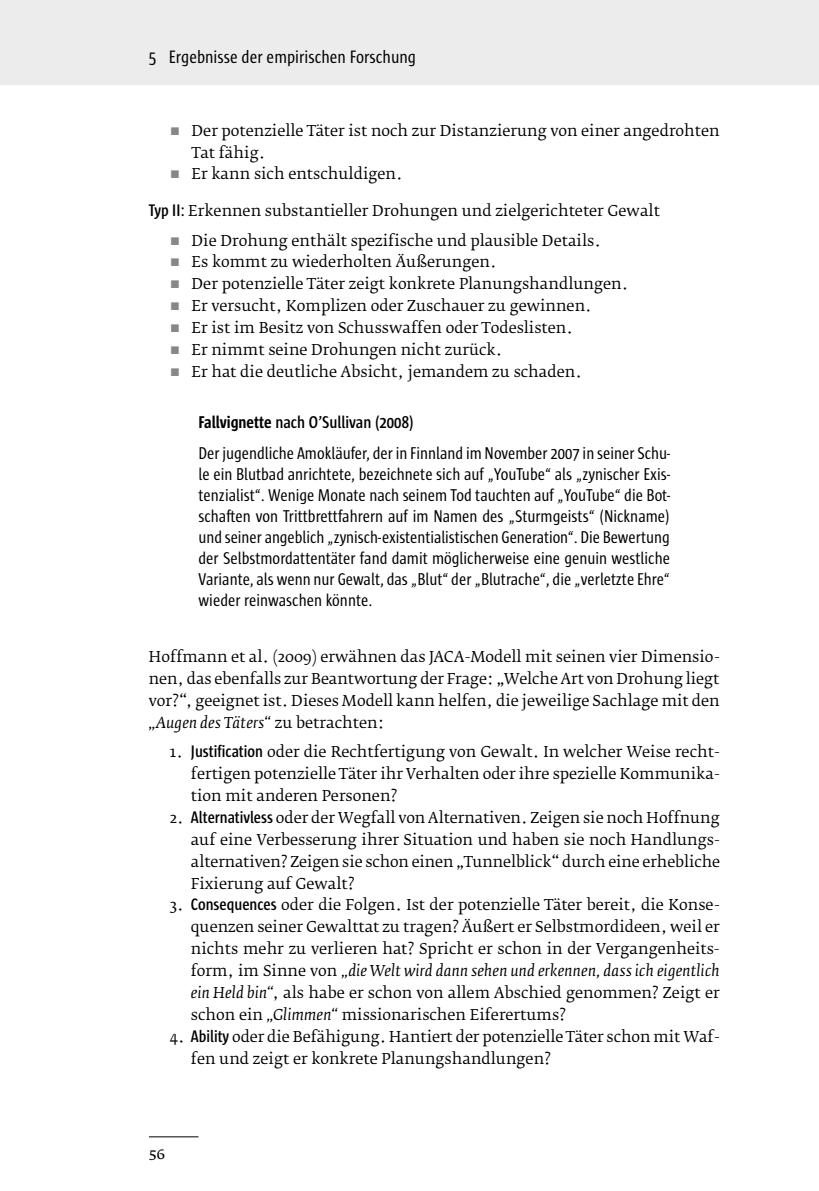
<style>
.page{position:relative;width:819px;height:1191px;background:#fff}
.page>*{position:absolute;margin:0;border:0;box-sizing:border-box;transform-origin:0 0}
.t1{font:18.38px "Sun Cd";color:#000}
.t2{font:17.5px/21px "Sun Cd";color:#000}
.t3{font:15.75px "Fedra Serif B Pro";color:#000}
.t4{font:14.88px/21.9px "Fedra Serif B Pro";color:#000;text-align:justify}
.s1{color:#878786}
.s2{font-family:"Sun Cd";font-weight:600;font-size:17.15px}
.s3{font-weight:700}
.s4{font-weight:600}
.s5{font-style:italic}
</style>
<div class="page">
<hr style="left:149px;top:1136px;width:49px;height:1px;background:#000">
<div style="left:0;top:0;width:819px;height:84px;background:#ececed"></div>
<p class="t1" style="left:149px;top:47px;width:269px">5 Ergebnisse der empirischen Forschung</p>
<p class="t4" style="left:191px;top:120px;width:529px;text-indent:-21px"><span class="s1">■</span> Der potenzielle Täter ist noch zur Distanzierung von einer angedrohten<br>Tat fähig.</p>
<p class="t4" style="left:170px;top:163px;width:234px"><span class="s1">■</span> Er kann sich entschuldigen.</p>
<p class="t4" style="left:149px;top:200px;width:512px"><span class="s2">Typ II:</span> Erkennen substantieller Drohungen und zielgerichteter Gewalt</p>
<p class="t4" style="left:170px;top:229px;width:432px"><span class="s1">■</span> Die Drohung enthält spezifische und plausible Details.</p>
<p class="t4" style="left:170px;top:251px;width:328px"><span class="s1">■</span> Es kommt zu wiederholten Äußerungen.</p>
<p class="t4" style="left:170px;top:273px;width:459px"><span class="s1">■</span> Der potenzielle Täter zeigt konkrete Planungshandlungen.</p>
<p class="t4" style="left:170px;top:295px;width:423px"><span class="s1">■</span> Er versucht, Komplizen oder Zuschauer zu gewinnen.</p>
<p class="t4" style="left:170px;top:317px;width:404px"><span class="s1">■</span> Er ist im Besitz von Schusswaffen oder Todeslisten.</p>
<p class="t4" style="left:170px;top:339px;width:333px"><span class="s1">■</span> Er nimmt seine Drohungen nicht zurück.</p>
<p class="t4" style="left:170px;top:361px;width:413px"><span class="s1">■</span> Er hat die deutliche Absicht, jemandem zu schaden.</p>
<p class="t2" style="left:198px;top:406px;width:473px;line-height:31px"><span class="s3">Fallvignette</span> <span class="s4">nach O’Sullivan (2008)<br></span>Der jugendliche Amokläufer, der in Finnland im November 2007 in seiner Schu-</p>
<p class="t2" style="left:198px;top:463px;width:473px;text-align:justify">le ein Blutbad anrichtete, bezeichnete sich auf „YouTube“ als „zynischer Exis&shy;tenzialist“. Wenige Monate nach seinem Tod tauchten auf „YouTube“ die Bot&shy;schaften von Trittbrettfahrern auf im Namen des „Sturmgeists“ (Nickname) und seiner angeblich „zynisch-existentialistischen Generation“. Die Bewertung der Selbstmordattentäter fand damit möglicherweise eine genuin westliche Variante, als wenn nur Gewalt, das „Blut“ der „Blutrache“, die „verletzte Ehre“ wieder reinwaschen könnte.</p>
<p class="t4" style="left:149px;top:646px;width:572px">Hoffmann et al. (2009) erwähnen das JACA-Modell mit seinen vier Dimensio&shy;nen, das ebenfalls zur Beantwortung der Frage: „Welche Art von Drohung liegt vor?“, geeignet ist. Dieses Modell kann helfen, die jeweilige Sachlage mit den <span class="s5">„Augen des Täters“</span> zu betrachten:</p>
<p class="t4" style="left:191px;top:741px;width:530px;text-indent:-21px">1. <span class="s2">Justification</span> oder die Rechtfertigung von Gewalt. In welcher Weise recht&shy;fertigen potenzielle Täter ihr Verhalten oder ihre spezielle Kommunika&shy;tion mit anderen Personen?</p>
<p class="t4" style="left:191px;top:806px;width:530px;text-indent:-21px">2. <span class="s2">Alternativless</span> oder der Wegfall von Alternativen. Zeigen sie noch Hoffnung auf eine Verbesserung ihrer Situation und haben sie noch Handlungs&shy;alternativen? Zeigen sie schon einen „Tunnelblick“ durch eine erhebliche Fixierung auf Gewalt?</p>
<p class="t4" style="left:191px;top:894px;width:530px;text-indent:-21px">3. <span class="s2">Consequences</span> oder die Folgen. Ist der potenzielle Täter bereit, die Konse&shy;quenzen seiner Gewalttat zu tragen? Äußert er Selbstmordideen, weil er nichts mehr zu verlieren hat? Spricht er schon in der Vergangenheits&shy;form, im Sinne von <span class="s5">„die Welt wird dann sehen und erkennen, dass ich eigentlich ein Held bin“</span>, als habe er schon von allem Abschied genommen? Zeigt er schon ein <span class="s5">„Glimmen“</span> missionarischen Eiferertums?</p>
<p class="t4" style="left:191px;top:1025px;width:530px;text-indent:-21px">4. <span class="s2">Ability</span> oder die Befähigung. Hantiert der potenzielle Täter schon mit Waf&shy;fen und zeigt er konkrete Planungshandlungen?</p>
<p class="t3" style="left:149px;top:1144px;width:18px">56</p>
</div>
